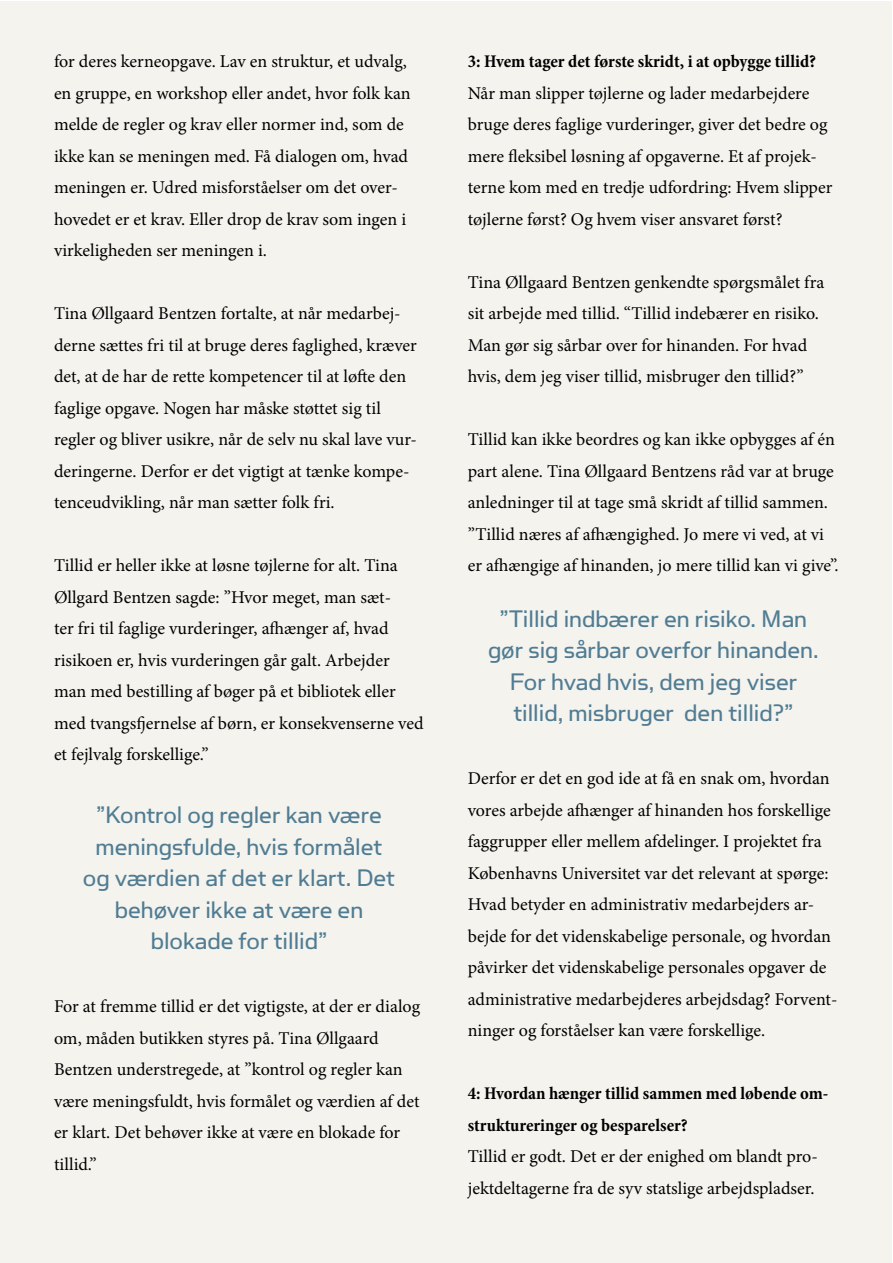
<style>
.page{position:relative;width:893px;height:1263px;background:#fff}
.page>*{position:absolute;margin:0;border:0;box-sizing:border-box;transform-origin:0 0}
.t1{font:27px/31.5px "Simian Text Orangutan";color:#507c93;text-align:center}
.t2{font:18px/31.5px "Minion Pro";color:#000}
.t3{font:700 condensed 18px/31.5px "Minion Pro";letter-spacing:-.005em;color:#000}
</style>
<div class="page">
<div style="left:1px;top:1px;width:891px;height:1261px;background:#f4f3ee"></div>
<p class="t2" style="left:54px;top:46px;width:358px">for deres kerneopgave. Lav en struktur, et udvalg, en gruppe, en workshop eller andet, hvor folk kan melde de regler og krav eller normer ind, som de ikke kan se meningen med. Få dialogen om, hvad meningen er. Udred misforståelser om det over&shy;hovedet er et krav. Eller drop de krav som ingen i virkeligheden ser meningen i.</p>
<p class="t2" style="left:54px;top:298px;width:364px">Tina Øllgaard Bentzen fortalte, at når medarbej&shy;derne sættes fri til at bruge deres faglighed, kræver det, at de har de rette kompetencer til at løfte den faglige opgave. Nogen har måske støttet sig til regler og bliver usikre, når de selv nu skal lave vur&shy;deringerne. Derfor er det vigtigt at tænke kompe&shy;tenceudvikling, når man sætter folk fri.</p>
<p class="t2" style="left:54px;top:550px;width:371px">Tillid er heller ikke at løsne tøjlerne for alt. Tina Øllgard Bentzen sagde: ”Hvor meget, man sæt-<br>ter fri til faglige vurderinger, afhænger af, hvad risikoen er, hvis vurderingen går galt. Arbejder man med bestilling af bøger på et bibliotek eller med tvangsfjernelse af børn, er konsekvenserne ved et fejlvalg forskellige.”</p>
<h1 class="t1" style="left:83px;top:799px;width:314px">”Kontrol og regler kan være meningsfulde, hvis formålet og værdien af det er klart. Det behøver ikke at være en blokade for tillid”</h1>
<p class="t2" style="left:54px;top:991px;width:368px">For at fremme tillid er det vigtigste, at der er dialog om, måden butikken styres på. Tina Øllgaard Bentzen understregede, at ”kontrol og regler kan være meningsfuldt, hvis formålet og værdien af det er klart. Det behøver ikke at være en blokade for tillid.”</p>
<p class="t3" style="left:468px;top:46px;width:350px">3: Hvem tager det første skridt, i at opbygge tillid?</p>
<p class="t2" style="left:468px;top:77px;width:366px">Når man slipper tøjlerne og lader medarbejdere bruge deres faglige vurderinger, giver det bedre og mere fleksibel løsning af opgaverne. Et af projek&shy;terne kom med en tredje udfordring: Hvem slipper tøjlerne først? Og hvem viser ansvaret først?</p>
<p class="t2" style="left:468px;top:266px;width:358px">Tina Øllgaard Bentzen genkendte spørgsmålet fra sit arbejde med tillid. “Tillid indebærer en risiko.<br>Man gør sig sårbar over for hinanden. For hvad hvis, dem jeg viser tillid, misbruger den tillid?”</p>
<p class="t2" style="left:468px;top:424px;width:372px">Tillid kan ikke beordres og kan ikke opbygges af én part alene. Tina Øllgaard Bentzens råd var at bruge anledninger til at tage små skridt af tillid sammen. ”Tillid næres af afhængighed. Jo mere vi ved, at vi er afhængige af hinanden, jo mere tillid kan vi give”.</p>
<h1 class="t1" style="left:488px;top:602px;width:332px">”Tillid indbærer en risiko. Man gør sig sårbar overfor hinanden.<br>For hvad hvis, dem jeg viser tillid, misbruger den tillid?”</h1>
<p class="t2" style="left:468px;top:763px;width:371px">Derfor er det en god ide at få en snak om, hvordan vores arbejde afhænger af hinanden hos forskellige faggrupper eller mellem afdelinger. I projektet fra Københavns Universitet var det relevant at spørge:<br>Hvad betyder en administrativ medarbejders ar&shy;bejde for det videnskabelige personale, og hvordan påvirker det videnskabelige personales opgaver de administrative medarbejderes arbejdsdag? Forvent&shy;ninger og forståelser kan være forskellige.</p>
<p class="t3" style="left:468px;top:1078px;width:362px">4: Hvordan hænger tillid sammen med løbende om&shy;struktureringer og besparelser?</p>
<p class="t2" style="left:468px;top:1141px;width:352px">Tillid er godt. Det er der enighed om blandt pro&shy;jektdeltagerne fra de syv statslige arbejdspladser.</p>
</div>
